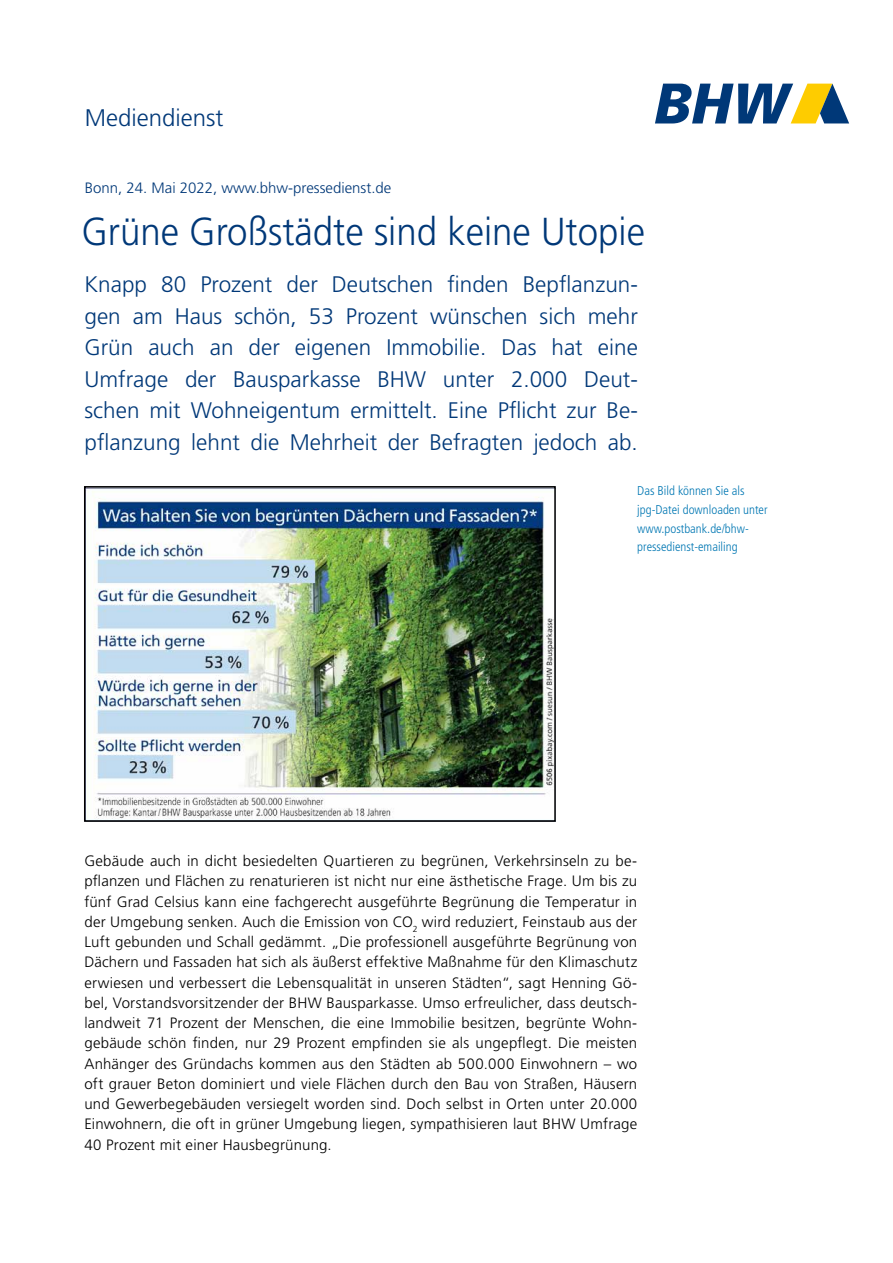
<style>
.page{position:relative;width:893px;height:1263px;background:#fff}
.page>*{position:absolute;margin:0;border:0;box-sizing:border-box;transform-origin:0 0}
.t1{font:300 39px "Frutiger LT Std";color:#003878;scale:.94 1}
.t2{font:300 24px "Frutiger LT Std";color:#003878}
.t3{font:300 22.5px/31.5px "Frutiger LT Std";color:#003878;text-align:justify}
.t4{font:300 15px/20.2px "Frutiger LT Std";letter-spacing:.015em;color:#000;text-align:justify}
.t5{font:300 15px "Frutiger LT Std";color:#003878}
.t6{font:300 condensed 12.75px/18.8px "Frutiger LT Std";color:#0077b3}
</style>
<div class="page">
<svg style="left:655px;top:84px;width:194px;height:39px"></svg>
<img style="left:88px;top:491px;width:465px;height:328px">
<div style="left:84px;top:486px;width:472px;height:336px;border:2px solid #000"></div>
<h2 class="t2" style="left:85px;top:104px;width:140px">Mediendienst</h2>
<p class="t5" style="left:85px;top:179px;width:308px">Bonn, 24. Mai 2022, www.bhw-pressedienst.de</p>
<h1 class="t1" style="left:81px;top:210px;width:601px">Grüne Großstädte sind keine Utopie</h1>
<p class="t3" style="left:85px;top:269px;width:555px">Knapp 80 Prozent der Deutschen finden Bepflanzun&shy;gen am Haus schön, 53 Prozent wünschen sich mehr Grün auch an der eigenen Immobilie. Das hat eine Umfrage der Bausparkasse BHW unter 2.000 Deut&shy;schen mit Wohneigentum ermittelt. Eine Pflicht zur Be&shy;pflanzung lehnt die Mehrheit der Befragten jedoch ab.</p>
<p class="t6" style="left:637px;top:482px;width:132px">Das Bild können Sie als jpg-Datei downloaden unter www.postbank.de/bhw&shy;pressedienst-emailing</p>
<p class="t4" style="left:84px;top:851px;width:554px">Gebäude auch in dicht besiedelten Quartieren zu begrünen, Verkehrsinseln zu be&shy;pflanzen und Flächen zu renaturieren ist nicht nur eine ästhetische Frage. Um bis zu fünf Grad Celsius kann eine fachgerecht ausgeführte Begrünung die Temperatur in der Umgebung senken. Auch die Emission von CO<sub>2</sub> wird reduziert, Feinstaub aus der Luft gebunden und Schall gedämmt. „Die professionell ausgeführte Begrünung von Dächern und Fassaden hat sich als äußerst effektive Maßnahme für den Klimaschutz erwiesen und verbessert die Lebensqualität in unseren Städten“, sagt Henning Gö&shy;bel, Vorstandsvorsitzender der BHW Bausparkasse. Umso erfreulicher, dass deutsch&shy;landweit 71 Prozent der Menschen, die eine Immobilie besitzen, begrünte Wohn&shy;gebäude schön finden, nur 29 Prozent empfinden sie als ungepflegt. Die meisten Anhänger des Gründachs kommen aus den Städten ab 500.000 Einwohnern – wo oft grauer Beton dominiert und viele Flächen durch den Bau von Straßen, Häusern und Gewerbegebäuden versiegelt worden sind. Doch selbst in Orten unter 20.000<br>Einwohnern, die oft in grüner Umgebung liegen, sympathisieren laut BHW Umfrage 40 Prozent mit einer Hausbegrünung.</p>
</div>
